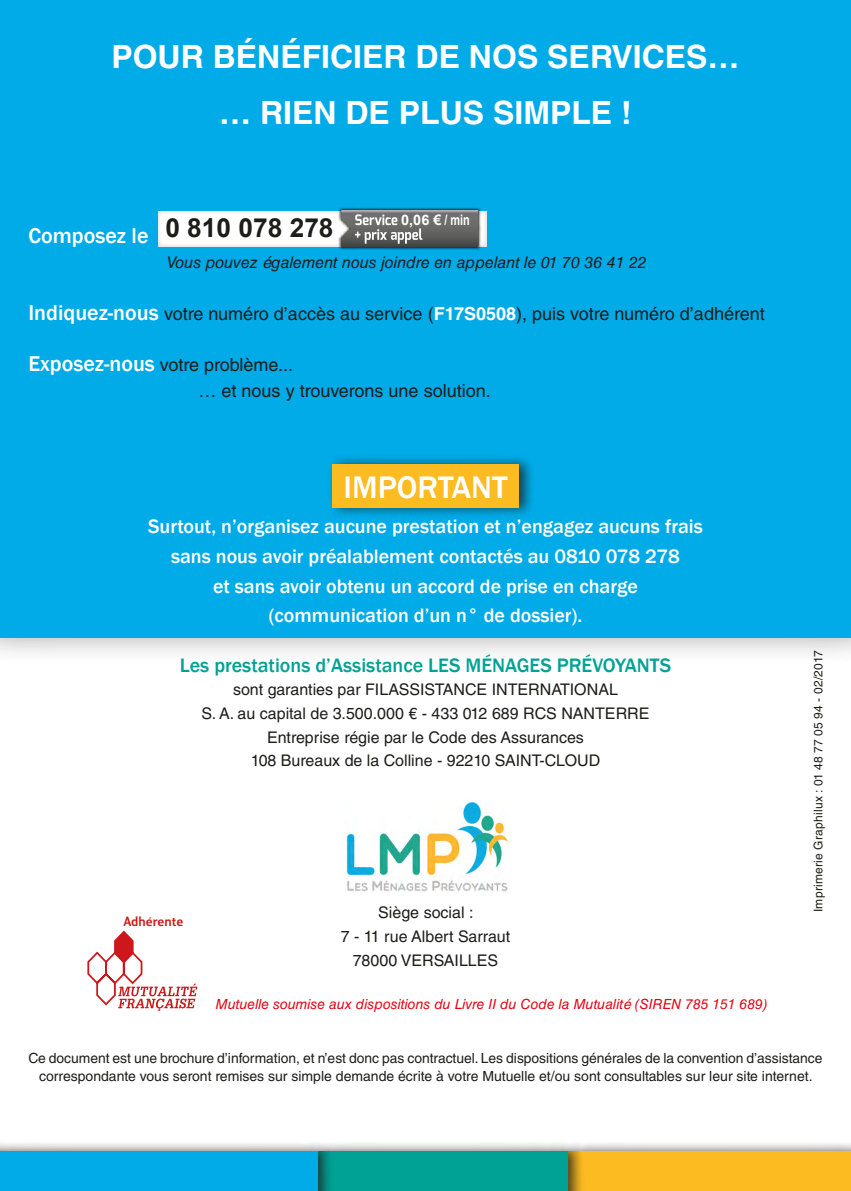
<style>
.page{position:relative;width:851px;height:1191px;background:#fff}
.page>*{position:absolute;margin:0;border:0;box-sizing:border-box;transform-origin:0 0}
.grands_titres{font:700 32px "Helvetica LT Std";color:#fff}
.titres_bleus{font:500 32px "Franklin Gothic";color:#fff}
.t1{font:700 26.2px "Arial";color:#1d1d1b}
.texte{font:500 22px "Franklin Gothic";color:#fff}
.texte-2{font:500 20px "Franklin Gothic";color:#fff}
.texte-3{font:500 20px "Franklin Gothic";color:#00a295}
.texte-4{font:18px "Helvetica LT Std";color:#1d1d1b}
.texte-5{font:16px "Helvetica LT Std";color:#1d1d1b}
.texte-6{font:italic 16px "Helvetica LT Std";color:#1d1d1b}
.t2{font:700 14.4px "Arial";color:#fff}
.texte-7{font:14px/18px "Helvetica LT Std";color:#1d1d1b;text-align:center}
.texte-8{font:italic 14px "Helvetica LT Std";color:#e30613}
.t3{font:700 13px "Yalta Sans Pro";color:#cd171a}
.t4{font:12px "Helvetica LT Std";letter-spacing:.02em;color:#1d1d1b}
.s1{font-family:"Franklin Gothic";font-weight:500;font-size:22px;color:#fff}
.s2{font-weight:700;color:#fff}
</style>
<div class="page">
<hr style="left:850px;top:1151px;width:1px;height:40px;background:#00abe7">
<div style="left:562px;top:1140px;width:288px;height:51px;background:#1d1d1b;opacity:.75"></div>
<div style="left:568px;top:1151px;width:282px;height:40px;background:#fbbb21"></div>
<div style="left:312px;top:1140px;width:273px;height:51px;background:#1d1d1b;opacity:.75"></div>
<div style="left:317px;top:1151px;width:251px;height:40px;background:#00a295"></div>
<div style="left:0;top:1140px;width:334px;height:51px;background:#1d1d1b;opacity:.75"></div>
<div style="left:0;top:1151px;width:317px;height:40px;background:#00abe7"></div>
<div style="left:0;top:0;width:850px;height:666px;background:#1d1d1b;opacity:.75"></div>
<div style="left:0;top:0;width:850px;height:637px;background:#00abe7"></div>
<div style="left:327px;top:454px;width:208px;height:65px;background:#1d1d1b;opacity:.75"></div>
<div style="left:332px;top:465px;width:186px;height:43px;background:#fbbb21"></div>
<div style="left:158px;top:211px;width:329px;height:35px;background:#fff"></div>
<img style="left:337px;top:207px;width:145px;height:43px">
<svg style="left:341px;top:210px;width:137px;height:37px;background:#767675"></svg>
<img style="left:346px;top:802px;width:166px;height:90px">
<svg style="left:87px;top:930px;width:110px;height:81px"></svg>
<p class="grands_titres" style="left:111px;top:38px;width:629px">POUR BÉNÉFICIER DE NOS SERVICES…</p>
<p class="grands_titres" style="left:219px;top:93px;width:414px">… RIEN DE PLUS SIMPLE !</p>
<p class="t2" style="left:401px;top:210px;width:70px">0,06 € / min</p>
<p class="t1" style="left:165px;top:210px;width:170px">0 810 078 278</p>
<p class="texte-6" style="left:167px;top:253px;width:481px">Vous pouvez également nous joindre en appelant le 01 70 36 41 22</p>
<p class="texte-4" style="left:28px;top:303px;width:737px"><span class="s1">Indiquez-nous</span> votre numéro d’accès au service (<span class="s2">F17S0508</span>), puis votre numéro d’adhérent</p>
<p class="texte-4" style="left:28px;top:354px;width:266px"><span class="s1">Exposez-nous</span> votre problème...</p>
<p class="texte-4" style="left:198px;top:380px;width:293px">… et nous y trouverons une solution.</p>
<p class="texte" style="left:28px;top:222px;width:122px">Composez le</p>
<p class="titres_bleus" style="left:343px;top:467px;width:165px">IMPORTANT</p>
<p class="texte-2" style="left:148px;top:514px;width:556px">Surtout, n’organisez aucune prestation et n’engagez aucuns frais</p>
<p class="texte-2" style="left:171px;top:544px;width:510px">sans nous avoir préalablement contactés au 0810 078 278</p>
<p class="texte-2" style="left:213px;top:573px;width:426px">et sans avoir obtenu un accord de prise en charge</p>
<p class="texte-2" style="left:269px;top:603px;width:315px">(communication d’un n° de dossier).</p>
<p class="texte-3" style="left:180px;top:652px;width:493px">Les prestations d’Assistance LES MÉNAGES PRÉVOYANTS</p>
<p class="texte-5" style="left:233px;top:680px;width:386px">sont garanties par FILASSISTANCE INTERNATIONAL</p>
<p class="texte-5" style="left:201px;top:704px;width:449px">S. A. au capital de 3.500.000 € - 433 012 689 RCS NANTERRE</p>
<p class="texte-5" style="left:267px;top:728px;width:318px">Entreprise régie par le Code des Assurances</p>
<p class="texte-5" style="left:251px;top:751px;width:351px">108 Bureaux de la Colline - 92210 SAINT-CLOUD</p>
<p class="t3" style="left:123px;top:914px;width:61px">Adhérente</p>
<p class="texte-5" style="left:378px;top:903px;width:97px">Siège social :</p>
<p class="texte-5" style="left:340px;top:927px;width:171px">7 - 11 rue Albert Sarraut</p>
<p class="texte-5" style="left:353px;top:951px;width:147px">78000 VERSAILLES</p>
<p class="texte-8" style="left:215px;top:996px;width:553px">Mutuelle soumise aux dispositions du Livre II du Code la Mutualité (SIREN 785 151 689)</p>
<p class="t4" style="left:811px;top:912px;width:263px;rotate:-90deg">Imprimerie Graphilux : 01 48 77 05 94 - 02/2017</p>
<p class="texte-7" style="left:28px;top:1048px;width:795px">Ce document est une brochure d’information, et n’est donc pas contractuel. Les dispositions générales de la convention d’assistance correspondante vous seront remises sur simple demande écrite à votre Mutuelle et/ou sont consultables sur leur site internet.</p>
</div>
